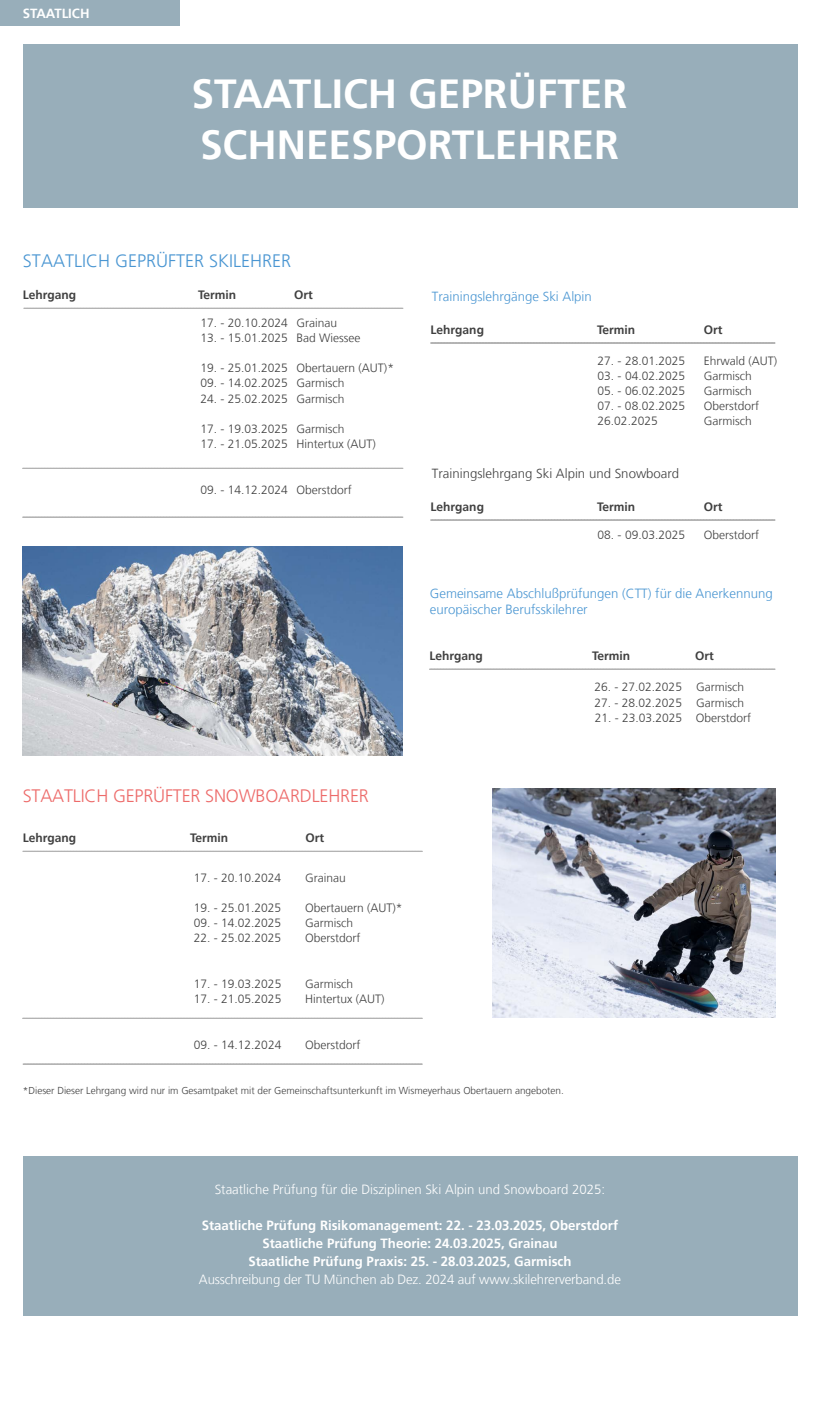
<style>
.page{position:relative;width:820px;height:1406px;background:#fff}
.page>*{position:absolute;margin:0;border:0;box-sizing:border-box;transform-origin:0 0}
.t1{font:700 40.56px/51.5px "Frutiger";color:#fff}
.t2{font:300 18px "Frutiger";letter-spacing:-.01em;color:#ed6b6a}
.t3{font:300 18px "Frutiger";color:#4a96d2}
.t4{font:700 13.32px/18px "Frutiger";color:#fff;text-align:center}
.t5{font:300 13.32px "Frutiger";color:#fff}
.t6{font:300 13.32px/16px "Frutiger";color:#4a96d2}
.t7{font:300 13.2px "Frutiger";color:#404040}
.t8{font:300 13.2px "Frutiger";color:#4a96d2}
.t9{font:700 13.2px "Frutiger";color:#fff}
.t10{font:700 12.12px "Frutiger";color:#404040}
.t11{font:300 12.12px "Frutiger";color:#404040}
.t12{font:300 12px "Frutiger";color:#404040}
.t13{font:300 10.08px "Frutiger";color:#404040}
.s1{font-size:10px}
</style>
<div class="page">
<svg style="left:24px;top:307px;width:379px;height:2px"></svg>
<svg style="left:430px;top:342px;width:344px;height:2px"></svg>
<svg style="left:23px;top:467px;width:380px;height:2px"></svg>
<svg style="left:429px;top:668px;width:345px;height:2px"></svg>
<div style="left:0;top:0;width:180px;height:26px;background:#98aeba"></div>
<div style="left:23px;top:44px;width:774px;height:164px;background:#98aeba"></div>
<svg style="left:23px;top:850px;width:399px;height:2px"></svg>
<svg style="left:23px;top:1017px;width:399px;height:2px"></svg>
<svg style="left:23px;top:516px;width:380px;height:2px"></svg>
<div style="left:23px;top:1156px;width:774px;height:159px;background:#98aeba"></div>
<svg style="left:23px;top:1063px;width:399px;height:2px"></svg>
<img style="left:492px;top:788px;width:282px;height:230px">
<svg style="left:430px;top:519px;width:344px;height:2px"></svg>
<img style="left:23px;top:546px;width:380px;height:209px">
<p class="t9" style="left:23px;top:6px;width:68px">STAATLICH</p>
<h1 class="t1" style="left:191px;top:68px;width:437px">STAATLICH GEPRÜFTER<br>SCHNEESPORTLEHRER</h1>
<h2 class="t3" style="left:23px;top:251px;width:270px">STAATLICH GEPRÜFTER SKILEHRER</h2>
<p class="t10" style="left:23px;top:287px;width:55px">Lehrgang</p>
<p class="t10" style="left:198px;top:287px;width:40px">Termin</p>
<p class="t10" style="left:294px;top:287px;width:20px">Ort</p>
<p class="t12" style="left:200px;top:316px;width:138px">17. - 20.10.2024 Grainau</p>
<p class="t12" style="left:200px;top:331px;width:162px">13. - 15.01.2025 Bad Wiessee</p>
<p class="t12" style="left:200px;top:361px;width:195px">19. - 25.01.2025 Obertauern (AUT)*</p>
<p class="t12" style="left:200px;top:376px;width:145px">09. - 14.02.2025 Garmisch</p>
<p class="t12" style="left:200px;top:392px;width:145px">24. - 25.02.2025 Garmisch</p>
<p class="t12" style="left:200px;top:422px;width:145px">17. - 19.03.2025 Garmisch</p>
<p class="t12" style="left:200px;top:437px;width:177px">17. - 21.05.2025 Hintertux (AUT)</p>
<p class="t12" style="left:200px;top:483px;width:153px">09. - 14.12.2024 Oberstdorf</p>
<p class="t8" style="left:431px;top:289px;width:161px">Trainingslehrgänge Ski Alpin</p>
<p class="t10" style="left:430px;top:322px;width:55px">Lehrgang</p>
<p class="t10" style="left:597px;top:322px;width:40px">Termin</p>
<p class="t10" style="left:703px;top:322px;width:20px">Ort</p>
<p class="t12" style="left:597px;top:354px;width:89px">27. - 28.01.2025</p>
<p class="t12" style="left:703px;top:354px;width:75px">Ehrwald (AUT)</p>
<p class="t12" style="left:597px;top:369px;width:89px">03. - 04.02.2025</p>
<p class="t12" style="left:703px;top:369px;width:49px">Garmisch</p>
<p class="t11" style="left:597px;top:384px;width:89px">05. - 06.02.2025</p>
<p class="t12" style="left:703px;top:384px;width:49px">Garmisch</p>
<p class="t12" style="left:597px;top:399px;width:89px">07. - 08.02.2025</p>
<p class="t12" style="left:703px;top:399px;width:57px">Oberstdorf</p>
<p class="t12" style="left:597px;top:414px;width:62px">26.02.2025</p>
<p class="t12" style="left:703px;top:414px;width:49px">Garmisch</p>
<p class="t7" style="left:431px;top:466px;width:249px">Trainingslehrgang Ski Alpin und Snowboard</p>
<p class="t10" style="left:430px;top:499px;width:55px">Lehrgang</p>
<p class="t10" style="left:597px;top:499px;width:40px">Termin</p>
<p class="t10" style="left:703px;top:499px;width:20px">Ort</p>
<p class="t12" style="left:597px;top:528px;width:89px">08. - 09.03.2025</p>
<p class="t12" style="left:703px;top:528px;width:57px">Oberstdorf</p>
<p class="t6" style="left:429px;top:586px;width:344px">Gemeinsame Abschlußprüfungen (CTT) für die Anerkennung europäischer Berufsskilehrer</p>
<p class="t10" style="left:429px;top:648px;width:55px">Lehrgang</p>
<p class="t10" style="left:592px;top:648px;width:40px">Termin</p>
<p class="t10" style="left:694px;top:648px;width:20px">Ort</p>
<p class="t12" style="left:594px;top:680px;width:151px">26. - 27.02.2025 Garmisch</p>
<p class="t12" style="left:594px;top:696px;width:151px">27. - 28.02.2025 Garmisch</p>
<p class="t12" style="left:594px;top:711px;width:158px">21. - 23.03.2025 Oberstdorf</p>
<h2 class="t2" style="left:23px;top:786px;width:347px">STAATLICH GEPRÜFTER SNOWBOARDLEHRER</h2>
<p class="t10" style="left:23px;top:830px;width:55px">Lehrgang</p>
<p class="t10" style="left:190px;top:830px;width:40px">Termin</p>
<p class="t10" style="left:305px;top:830px;width:20px">Ort</p>
<p class="t12" style="left:194px;top:870px;width:89px">17. - 20.10.2024</p>
<p class="t12" style="left:305px;top:870px;width:42px">Grainau</p>
<p class="t11" style="left:194px;top:901px;width:89px">19. - 25.01.2025</p>
<p class="t11" style="left:305px;top:901px;width:99px">Obertauern (AUT)*</p>
<p class="t12" style="left:194px;top:916px;width:89px">09. - 14.02.2025</p>
<p class="t12" style="left:305px;top:916px;width:49px">Garmisch</p>
<p class="t12" style="left:194px;top:931px;width:89px">22. - 25.02.2025</p>
<p class="t12" style="left:305px;top:931px;width:57px">Oberstdorf</p>
<p class="t12" style="left:194px;top:977px;width:89px">17. - 19.03.2025</p>
<p class="t12" style="left:305px;top:977px;width:49px">Garmisch</p>
<p class="t12" style="left:194px;top:992px;width:89px">17. - 21.05.2025</p>
<p class="t12" style="left:305px;top:992px;width:81px">Hintertux (AUT)</p>
<p class="t12" style="left:194px;top:1038px;width:89px">09. - 14.12.2024</p>
<p class="t12" style="left:305px;top:1038px;width:57px">Oberstdorf</p>
<p class="t13" style="left:23px;top:1085px;width:542px"><span class="s1">*Dieser</span> Dieser Lehrgang wird nur im Gesamtpaket mit der Gemeinschaftsunterkunft im Wismeyerhaus Obertauern angeboten.</p>
<p class="t5" style="left:214px;top:1182px;width:392px">Staatliche Prüfung für die Disziplinen Ski Alpin und Snowboard 2025:</p>
<p class="t4" style="left:202px;top:1217px;width:417px">Staatliche Prüfung Risikomanagement: 22. - 23.03.2025, Oberstdorf<br>Staatliche Prüfung Theorie: 24.03.2025, Grainau<br>Staatliche Prüfung Praxis: 25. - 28.03.2025, Garmisch</p>
<p class="t5" style="left:199px;top:1272px;width:423px">Ausschreibung der TU München ab Dez. 2024 auf www.skilehrerverband.de</p>
</div>
